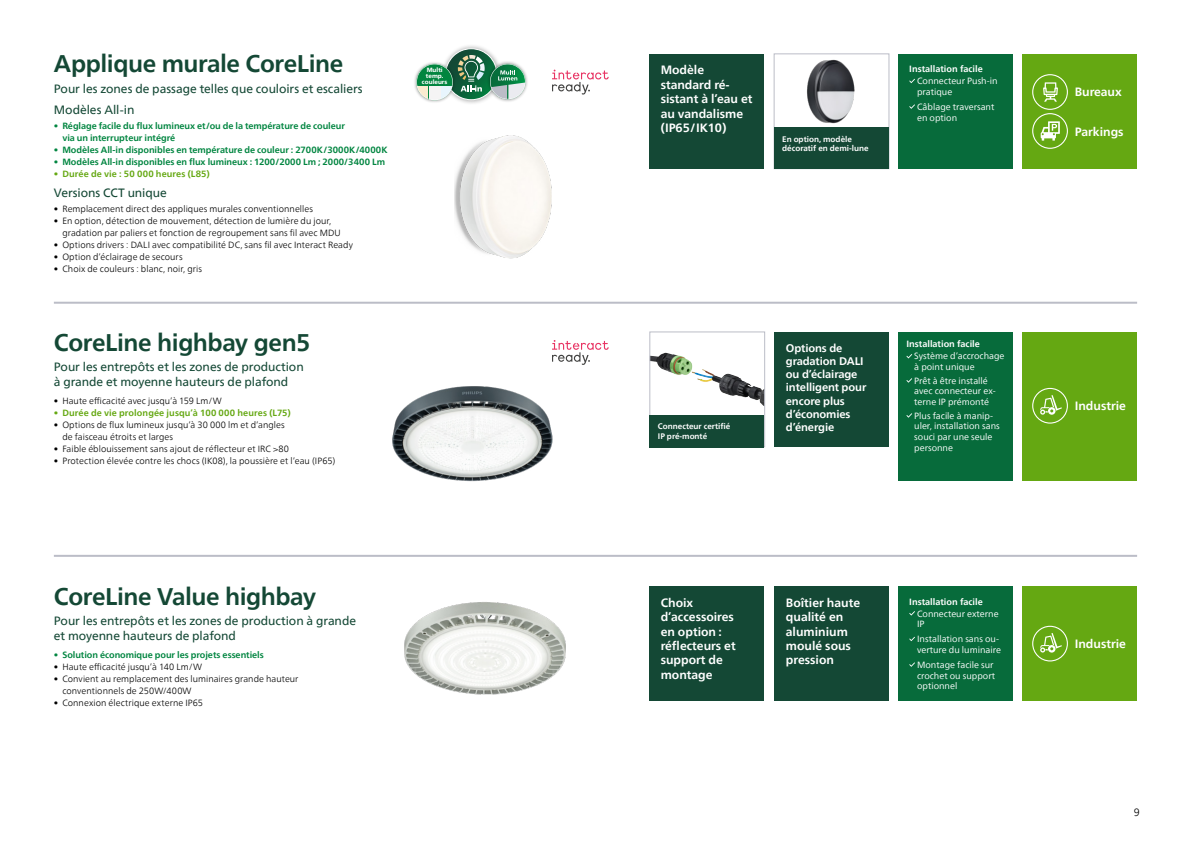
<style>
.page{position:relative;width:1191px;height:842px;background:#fff}
.page>*{position:absolute;margin:0;border:0;box-sizing:border-box;transform-origin:0 0}
.t1{font:700 24px "Neue Frutiger World";letter-spacing:-.015em;color:#144835}
.t2{font:12px/15px "Neue Frutiger World";letter-spacing:-.005em;color:#144835}
.t3{font:700 12px/14.4px "Neue Frutiger World";color:#fff}
.t4{font:700 11px/13.2px "Neue Frutiger World";letter-spacing:-.01em;color:#fff}
.t5{font:300 10.5px "Neue Frutiger World";color:#000}
.t6{font:300 9px/12px "Neue Frutiger World";letter-spacing:.005em;color:#000}
.t7{font:9px/10.8px "Neue Frutiger World";color:#fff}
.t8{font:700 9px/12px "Neue Frutiger World";letter-spacing:-.005em;color:#008540}
.t9{font:700 9px "Neue Frutiger World";letter-spacing:.01em;color:#65a812}
.t10{font:700 9px "Neue Frutiger World";color:#fff}
.t11{font:700 8px/9.6px "Neue Frutiger World";color:#fff}
.t12{font:800 6.1px/6.1px "Neue Frutiger World";color:#fff;text-align:center}
</style>
<div class="page">
<img style="left:454px;top:135px;width:98px;height:124px">
<div style="left:440px;top:43px;width:62px;height:63px;background:#000;opacity:.4"></div>
<div style="left:486px;top:61px;width:42px;height:41px;background:#000;opacity:.4"></div>
<div style="left:413px;top:61px;width:43px;height:43px;background:#000;opacity:.4"></div>
<svg style="left:416px;top:48px;width:109px;height:52px"></svg>
<svg style="left:552px;top:70px;width:56px;height:25px"></svg>
<img style="left:392px;top:386px;width:161px;height:96px">
<img style="left:404px;top:602px;width:162px;height:93px">
<hr style="left:54px;top:555px;width:1083px;height:2px;background:#bbbdc7">
<hr style="left:54px;top:302px;width:1083px;height:2px;background:#bbbdc7">
<img style="left:807px;top:59px;width:48px;height:65px">
<div style="left:774px;top:54px;width:115px;height:115px;border:1px solid #bbbdc7"></div>
<div style="left:898px;top:54px;width:114px;height:115px;background:#076b3b"></div>
<svg style="left:909px;top:79px;width:6px;height:4px"></svg>
<svg style="left:909px;top:104px;width:6px;height:5px"></svg>
<div style="left:773px;top:127px;width:115px;height:42px;background:#144835"></div>
<div style="left:1022px;top:54px;width:115px;height:114px;background:#65a812"></div>
<svg style="left:1043px;top:82px;width:15px;height:20px"></svg>
<div style="left:1032px;top:74px;width:36px;height:36px;border:1px solid #fff;border-radius:50%"></div>
<svg style="left:1040px;top:121px;width:19px;height:20px"></svg>
<div style="left:1032px;top:113px;width:36px;height:36px;border:1px solid #fff;border-radius:50%"></div>
<div style="left:649px;top:54px;width:115px;height:115px;background:#144835"></div>
<div style="left:1022px;top:332px;width:115px;height:149px;background:#65a812"></div>
<div style="left:898px;top:332px;width:114px;height:149px;background:#076b3b"></div>
<svg style="left:906px;top:354px;width:6px;height:4px"></svg>
<svg style="left:1040px;top:395px;width:22px;height:20px"></svg>
<div style="left:1032px;top:388px;width:36px;height:36px;border:1px solid #fff;border-radius:50%"></div>
<svg style="left:552px;top:340px;width:56px;height:25px"></svg>
<div style="left:774px;top:332px;width:115px;height:115px;background:#144835"></div>
<img style="left:651px;top:353px;width:62px;height:27px">
<div style="left:649px;top:332px;width:116px;height:115px;border:1px solid #bbbdc7"></div>
<div style="left:649px;top:415px;width:115px;height:32px;background:#144835"></div>
<div style="left:1022px;top:586px;width:115px;height:115px;background:#65a812"></div>
<svg style="left:1040px;top:633px;width:22px;height:20px"></svg>
<div style="left:1032px;top:626px;width:36px;height:35px;border:1px solid #fff;border-radius:50%"></div>
<div style="left:898px;top:586px;width:114px;height:115px;background:#076b3b"></div>
<svg style="left:909px;top:611px;width:6px;height:4px"></svg>
<svg style="left:909px;top:637px;width:6px;height:4px"></svg>
<svg style="left:909px;top:662px;width:6px;height:5px"></svg>
<div style="left:649px;top:586px;width:115px;height:115px;background:#144835"></div>
<div style="left:774px;top:586px;width:115px;height:115px;background:#144835"></div>
<h1 class="t1" style="left:54px;top:43px;width:291px">Applique murale CoreLine</h1>
<h2 class="t2" style="left:54px;top:79px;width:310px;line-height:20.7px">Pour les zones de passage telles que couloirs et escaliers<br>Modèles All-in</h2>
<p class="t8" style="left:62px;top:119px;width:284px;text-indent:-9px">• Réglage facile du flux lumineux et/ou de la température de couleur via un interrupteur intégré</p>
<p class="t8" style="left:54px;top:143px;width:335px">• Modèles All-in disponibles en température de couleur : 2700K/3000K/4000K</p>
<p class="t8" style="left:54px;top:155px;width:333px">• Modèles All-in disponibles en flux lumineux : 1200/2000 Lm ; 2000/3400 Lm</p>
<p class="t9" style="left:54px;top:166px;width:157px">• Durée de vie : 50 000 heures (L85)</p>
<h2 class="t2" style="left:54px;top:186px;width:114px">Versions CCT unique</h2>
<p class="t6" style="left:54px;top:203px;width:261px">• Remplacement direct des appliques murales conventionnelles</p>
<p class="t6" style="left:62px;top:215px;width:280px;text-indent:-9px">• En option, détection de mouvement, détection de lumière du jour, gradation par paliers et fonction de regroupement sans fil avec MDU</p>
<p class="t6" style="left:54px;top:239px;width:300px">• Options drivers : DALI avec compatibilité DC, sans fil avec Interact Ready</p>
<p class="t6" style="left:54px;top:251px;width:130px">• Option d’éclairage de secours</p>
<p class="t6" style="left:54px;top:263px;width:150px">• Choix de couleurs : blanc, noir, gris</p>
<h1 class="t1" style="left:54px;top:321px;width:258px">CoreLine highbay gen5</h1>
<h2 class="t2" style="left:54px;top:360px;width:251px">Pour les entrepôts et les zones de production à grande et moyenne hauteurs de plafond</h2>
<p class="t6" style="left:54px;top:395px;width:169px">• Haute efficacité avec jusqu’à 159 Lm/W</p>
<p class="t9" style="left:54px;top:405px;width:238px">• Durée de vie prolongée jusqu’à 100 000 heures (L75)</p>
<p class="t6" style="left:62px;top:419px;width:224px;text-indent:-9px">• Options de flux lumineux jusqu’à 30 000 lm et d’angles de faisceau étroits et larges</p>
<p class="t6" style="left:54px;top:443px;width:237px">• Faible éblouissement sans ajout de réflecteur et IRC &gt;80</p>
<p class="t6" style="left:54px;top:455px;width:283px">• Protection élevée contre les chocs (IK08), la poussière et l’eau (IP65)</p>
<p class="t12" style="left:422px;top:67px;width:27px">Multi temp. couleurs</p>
<h1 class="t1" style="left:54px;top:575px;width:264px">CoreLine Value highbay</h1>
<h2 class="t2" style="left:54px;top:614px;width:304px">Pour les entrepôts et les zones de production à grande et moyenne hauteurs de plafond</h2>
<p class="t8" style="left:54px;top:649px;width:211px">• Solution économique pour les projets essentiels</p>
<p class="t6" style="left:54px;top:661px;width:150px">• Haute efficacité jusqu’à 140 Lm/W</p>
<p class="t6" style="left:62px;top:673px;width:238px;text-indent:-9px">• Convient au remplacement des luminaires grande hauteur conventionnels de 250W/400W</p>
<p class="t6" style="left:54px;top:697px;width:151px">• Connexion électrique externe IP65</p>
<h2 class="t3" style="left:660px;top:63px;width:93px">Modèle standard ré&shy;sistant à l’eau et au vandalisme (IP65/IK10)</h2>
<p class="t11" style="left:782px;top:134px;width:88px">En option, modèle décoratif en demi-lune</p>
<p class="t10" style="left:909px;top:61px;width:75px">Installation facile</p>
<p class="t7" style="left:917px;top:76px;width:82px">Connecteur Push-in pratique</p>
<p class="t7" style="left:917px;top:101px;width:79px">Câblage traversant en option</p>
<h2 class="t3" style="left:1074px;top:84px;width:48px">Bureaux</h2>
<h2 class="t3" style="left:1074px;top:124px;width:50px">Parkings</h2>
<p class="t4" style="left:786px;top:341px;width:82px">Options de gradation DALI ou d’éclairage intelligent pour encore plus d’économies</p>
<p class="t11" style="left:658px;top:421px;width:74px">Connecteur certifié</p>
<p class="t4" style="left:786px;top:420px;width:50px">d’énergie</p>
<p class="t11" style="left:658px;top:431px;width:51px">IP pré-monté</p>
<p class="t10" style="left:906px;top:336px;width:75px">Installation facile</p>
<p class="t7" style="left:914px;top:351px;width:92px">Système d’accrochage à point unique</p>
<p class="t7" style="left:914px;top:375px;width:83px">Prêt à être installé avec connecteur ex&shy;terne IP prémonté</p>
<p class="t7" style="left:914px;top:410px;width:87px">Plus facile à manip&shy;uler, installation sans souci par une seule personne</p>
<h2 class="t3" style="left:660px;top:595px;width:76px">Choix d’accessoires en option : réflecteurs et support de montage</h2>
<h2 class="t3" style="left:786px;top:595px;width:76px">Boîtier haute qualité en aluminium moulé sous pression</h2>
<p class="t10" style="left:909px;top:593px;width:75px">Installation facile</p>
<p class="t7" style="left:917px;top:608px;width:83px">Connecteur externe<br>IP</p>
<p class="t7" style="left:917px;top:634px;width:85px">Installation sans ou&shy;verture du luminaire</p>
<p class="t7" style="left:917px;top:659px;width:79px">Montage facile sur crochet ou support optionnel</p>
<h2 class="t3" style="left:1074px;top:398px;width:53px">Industrie</h2>
<h2 class="t3" style="left:1074px;top:636px;width:53px">Industrie</h2>
<p class="t5" style="left:1134px;top:804px;width:8px">9</p>
</div>
